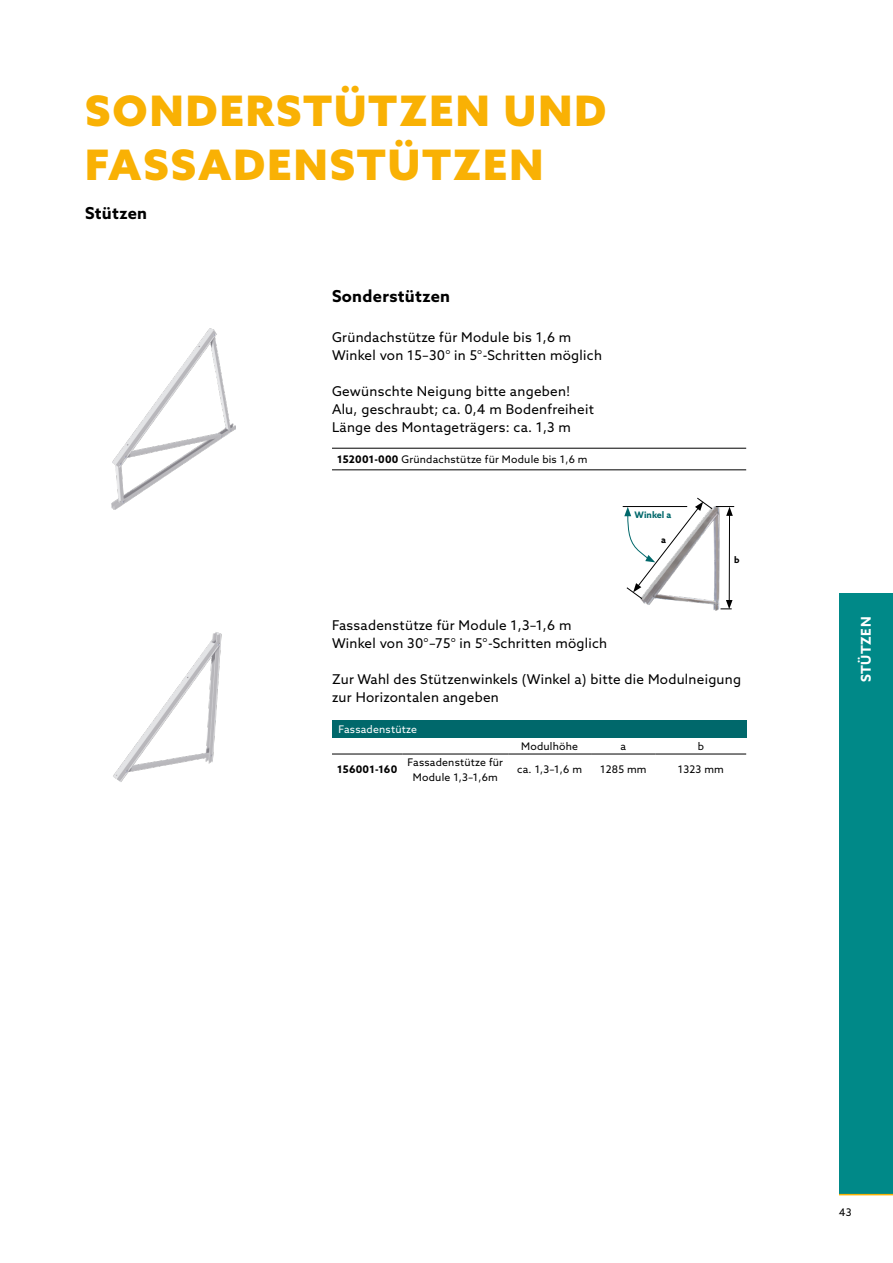
<style>
.page{position:relative;width:893px;height:1263px;background:#fff}
.page>*{position:absolute;margin:0;border:0;box-sizing:border-box;transform-origin:0 0}
.t1{font:900 42px/54px "Azo Sans";letter-spacing:.05em;color:#f9b104}
.t2{font:700 16.5px "Azo Sans";letter-spacing:.02em;color:#000}
.t3{font:13.5px/18px "Azo Sans";letter-spacing:.02em;color:#000}
.t4{font:700 13.5px "Azo Sans";letter-spacing:.03em;color:#fff}
.t5{font:10.5px/15px "Azo Sans";letter-spacing:.02em;color:#000;text-align:center}
.t6{font:10.5px "Azo Sans";letter-spacing:.02em;color:#fff}
.t7{font:700 10.5px "Azo Sans";letter-spacing:.02em;color:#000}
.t8{font:700 9px "Azo Sans";color:#00686b}
.t9{font:700 9px "Azo Sans";color:#000}
.s1{font-weight:700}
</style>
<div class="page">
<div style="left:839px;top:593px;width:54px;height:601px;background:#008988"></div>
<hr style="left:839px;top:1194px;width:54px;height:1px;background:#f9b104">
<hr style="left:332px;top:448px;width:414px;height:1px;background:#000">
<hr style="left:332px;top:470px;width:414px;height:1px;background:#000">
<div style="left:332px;top:721px;width:414px;height:17px;background:#00686b"></div>
<hr style="left:332px;top:754px;width:71px;height:1px;background:#000">
<hr style="left:403px;top:754px;width:105px;height:1px;background:#000">
<hr style="left:508px;top:754px;width:83px;height:1px;background:#000">
<hr style="left:591px;top:754px;width:65px;height:1px;background:#000">
<hr style="left:656px;top:754px;width:90px;height:1px;background:#000">
<hr style="left:623px;top:506px;width:64px;height:1px;background:#000">
<svg style="left:624px;top:497px;width:110px;height:113px"></svg>
<img style="left:111px;top:328px;width:125px;height:182px">
<img style="left:113px;top:632px;width:109px;height:150px">
<h1 class="t1" style="left:85px;top:83px;width:523px">SONDERSTÜTZEN UND<br>FASSADENSTÜTZEN</h1>
<p class="t2" style="left:85px;top:202px;width:64px">Stützen</p>
<p class="t2" style="left:332px;top:285px;width:120px">Sonderstützen</p>
<p class="t3" style="left:332px;top:328px;width:271px">Gründachstütze für Module bis 1,6 m<br>Winkel von 15–30° in 5°-Schritten möglich</p>
<p class="t3" style="left:332px;top:382px;width:263px">Gewünschte Neigung bitte angeben!<br>Alu, geschraubt; ca. 0,4 m Bodenfreiheit<br>Länge des Montageträgers: ca. 1,3 m</p>
<p class="t5" style="left:337px;top:452px;width:252px"><span class="s1">152001-000</span> Gründachstütze für Module bis 1,6 m</p>
<p class="t8" style="left:635px;top:509px;width:38px">Winkel a</p>
<p class="t9" style="left:661px;top:534px;width:6px">a</p>
<p class="t9" style="left:734px;top:553px;width:7px">b</p>
<p class="t3" style="left:332px;top:616px;width:277px">Fassadenstütze für Module 1,3–1,6 m<br>Winkel von 30°–75° in 5°-Schritten möglich</p>
<p class="t3" style="left:332px;top:670px;width:411px">Zur Wahl des Stützenwinkels (Winkel a) bitte die Modulneigung zur Horizontalen angeben</p>
<p class="t6" style="left:339px;top:722px;width:80px">Fassadenstütze</p>
<p class="t5" style="left:521px;top:739px;width:58px">Modulhöhe</p>
<p class="t5" style="left:621px;top:739px;width:7px">a</p>
<p class="t5" style="left:698px;top:739px;width:8px">b</p>
<p class="t7" style="left:337px;top:762px;width:62px">156001-160</p>
<p class="t5" style="left:408px;top:754px;width:97px">Fassadenstütze für<br>Module 1,3–1,6m</p>
<p class="t5" style="left:517px;top:762px;width:66px">ca. 1,3–1,6 m</p>
<p class="t5" style="left:600px;top:762px;width:48px">1285 mm</p>
<p class="t5" style="left:678px;top:762px;width:48px">1323 mm</p>
<p class="t4" style="left:857px;top:682px;width:67px;rotate:-90deg">STÜTZEN</p>
<p class="t5" style="left:839px;top:1204px;width:14px">43</p>
</div>
